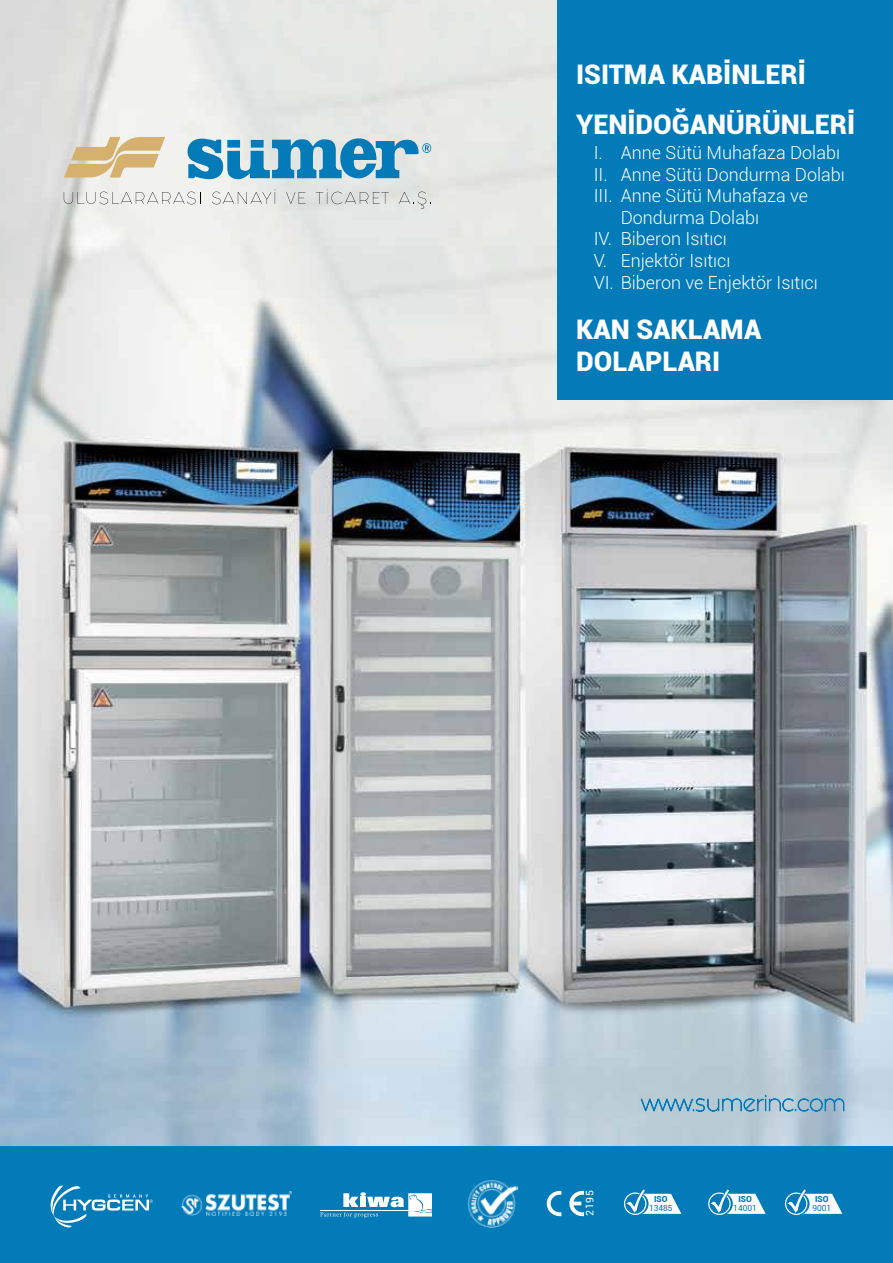
<style>
.page{position:relative;width:893px;height:1263px;background:#fff}
.page>*{position:absolute;margin:0;border:0;box-sizing:border-box;transform-origin:0 0}
.t1{font:900 27px/50.4px "Roboto";color:#fff}
.t2{font:300 18px "Roboto";color:#fff}
.t3{font:10.5px "Roboto";color:#fff}
.t4{font:8.4px "Roboto";color:#037bb9}
.t5{font:900 8.4px "Roboto";color:#037bb9}
</style>
<div class="page">
<img style="left:0;top:0;width:893px;height:1146px">
<div style="left:0;top:1146px;width:893px;height:117px;background:#037bb9"></div>
<div style="left:557px;top:0;width:336px;height:400px;background:#037bb9"></div>
<svg style="left:624px;top:1189px;width:57px;height:26px"></svg>
<svg style="left:708px;top:1189px;width:58px;height:26px"></svg>
<svg style="left:785px;top:1189px;width:57px;height:26px"></svg>
<img style="left:182px;top:1191px;width:109px;height:24px">
<svg style="left:320px;top:1192px;width:112px;height:26px"></svg>
<svg style="left:569px;top:1190px;width:15px;height:26px"></svg>
<svg style="left:546px;top:1190px;width:15px;height:26px"></svg>
<svg style="left:640px;top:1095px;width:204px;height:17px;background:#8ab4cb"></svg>
<svg style="left:50px;top:1185px;width:103px;height:43px"></svg>
<img style="left:468px;top:1180px;width:49px;height:47px">
<svg style="left:64px;top:192px;width:137px;height:12px;background:#d9dad6"></svg>
<svg style="left:212px;top:189px;width:64px;height:15px"></svg>
<svg style="left:286px;top:192px;width:19px;height:12px"></svg>
<svg style="left:316px;top:189px;width:73px;height:15px"></svg>
<svg style="left:399px;top:192px;width:32px;height:17px"></svg>
<svg style="left:64px;top:137px;width:101px;height:41px;background:#ddc8a0"></svg>
<svg style="left:188px;top:138px;width:243px;height:41px;background:#62a9cb"></svg>
<h1 class="t1" style="left:576px;top:48px;width:280px">ISITMA KABİNLERİ<br>YENİDOĞANÜRÜNLERİ</h1>
<p class="t2" style="left:594px;top:140px;width:248px">I. Anne Sütü Muhafaza Dolabı</p>
<p class="t2" style="left:594px;top:162px;width:253px">II. Anne Sütü Dondurma Dolabı</p>
<p class="t2" style="left:594px;top:183px;width:216px">III. Anne Sütü Muhafaza ve</p>
<p class="t2" style="left:621px;top:205px;width:140px">Dondurma Dolabı</p>
<p class="t2" style="left:594px;top:226px;width:135px">IV. Biberon Isıtıcı</p>
<p class="t2" style="left:594px;top:248px;width:138px">V. Enjektör Isıtıcı</p>
<p class="t2" style="left:594px;top:270px;width:225px">VI. Biberon ve Enjektör Isıtıcı</p>
<h1 class="t1" style="left:576px;top:312px;width:187px;line-height:32.4px">KAN SAKLAMA<br>DOLAPLARI</h1>
<p class="t3" style="left:582px;top:1216px;width:28px;rotate:-90deg">2195</p>
<p class="t5" style="left:654px;top:1193px;width:15px">ISO</p>
<p class="t4" style="left:649px;top:1202px;width:25px">13485</p>
<p class="t5" style="left:738px;top:1193px;width:15px">ISO</p>
<p class="t4" style="left:733px;top:1202px;width:25px">14001</p>
<p class="t5" style="left:815px;top:1193px;width:15px">ISO</p>
<p class="t4" style="left:812px;top:1202px;width:20px">9001</p>
</div>
